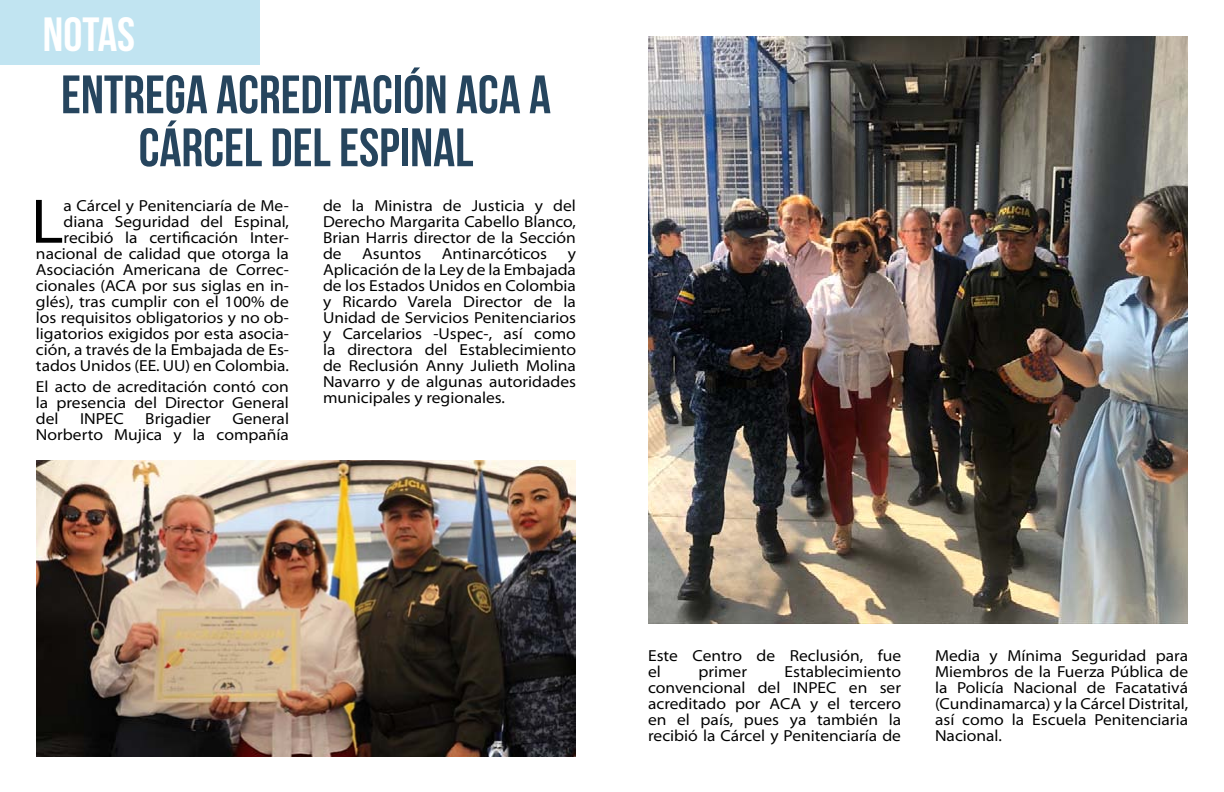
<style>
.page{position:relative;width:1224px;height:792px;background:#fff}
.page>*{position:absolute;margin:0;border:0;box-sizing:border-box;transform-origin:0 0}
.t1{font:semi-expanded 63.5px "Myriad Pro";color:#000}
.t2{font:700 54px/53px "Bebas Neue";color:#26455e;text-align:center}
.t3{font:700 48px "Bebas Neue";color:#fff}
.t4{font:semi-expanded 16px/16px "Myriad Pro";color:#000;text-align:justify}
</style>
<div class="page">
<div style="left:0;top:0;width:260px;height:64px;background:#c1e4f1"></div>
<img style="left:36px;top:461px;width:540px;height:295px">
<img style="left:648px;top:36px;width:540px;height:588px">
<h3 class="t3" style="left:43px;top:8px;width:94px">NOTAS</h3>
<h2 class="t2" style="left:61px;top:67px;width:491px">ENTREGA ACREDITACIÓN ACA A<br>CÁRCEL DEL ESPINAL</h2>
<p class="t4" style="left:36px;top:198px;width:255px;text-align:right">a Cárcel y Penitenciaría de Me&shy;diana Seguridad del Espinal, recibió la certificación Inter&shy;nacional de calidad que otorga la Asociación Americana de Correc&shy;cionales (ACA por sus siglas en in&shy;glés), tras cumplir con el 100% de los requisitos obligatorios y no ob&shy;ligatorios exigidos por esta asocia&shy;ción, a través de la Embajada de Es&shy;tados Unidos (EE. UU) en Colombia.</p>
<p class="t4" style="left:36px;top:379px;width:255px">El acto de acreditación contó con la presencia del Director General del</p>
<h1 class="t1" style="left:31px;top:186px;width:34px">L</h1>
<p class="t4" style="left:36px;top:411px;width:255px;text-align:right">General<br>Norberto Mujica y la compañía</p>
<p class="t4" style="left:80px;top:411px;width:45px">INPEC</p>
<p class="t4" style="left:145px;top:411px;width:67px">Brigadier</p>
<p class="t4" style="left:323px;top:198px;width:255px">de la Ministra de Justicia y del Derecho Margarita Cabello Blanco, Brian Harris director de la Sección de</p>
<p class="t4" style="left:362px;top:246px;width:61px">Asuntos</p>
<p class="t4" style="left:442px;top:246px;width:107px">Antinarcóticos</p>
<p class="t4" style="left:323px;top:246px;width:255px;text-indent:245px">y Aplicación de la Ley de la Embajada de los Estados Unidos en Colombia y Ricardo Varela Director de la Unidad de Servicios Penitenciarios y Carcelarios -Uspec-, así como la directora del Establecimiento de Reclusión Anny Julieth Molina Navarro y de algunas autoridades municipales y regionales.</p>
<p class="t4" style="left:648px;top:648px;width:255px">Este Centro de Reclusión, fue el</p>
<p class="t4" style="left:648px;top:664px;width:254px;text-indent:136px">Establecimiento convencional del INPEC en ser acreditado por ACA y el tercero en el país, pues ya también la recibió la Cárcel y Penitenciaría de</p>
<p class="t4" style="left:698px;top:664px;width:50px">primer</p>
<p class="t4" style="left:935px;top:648px;width:255px">Media y Mínima Seguridad para Miembros de la Fuerza Pública de la Policía Nacional de Facatativá (Cundinamarca) y la Cárcel Distrital, así como la Escuela Penitenciaria Nacional.</p>
</div>
